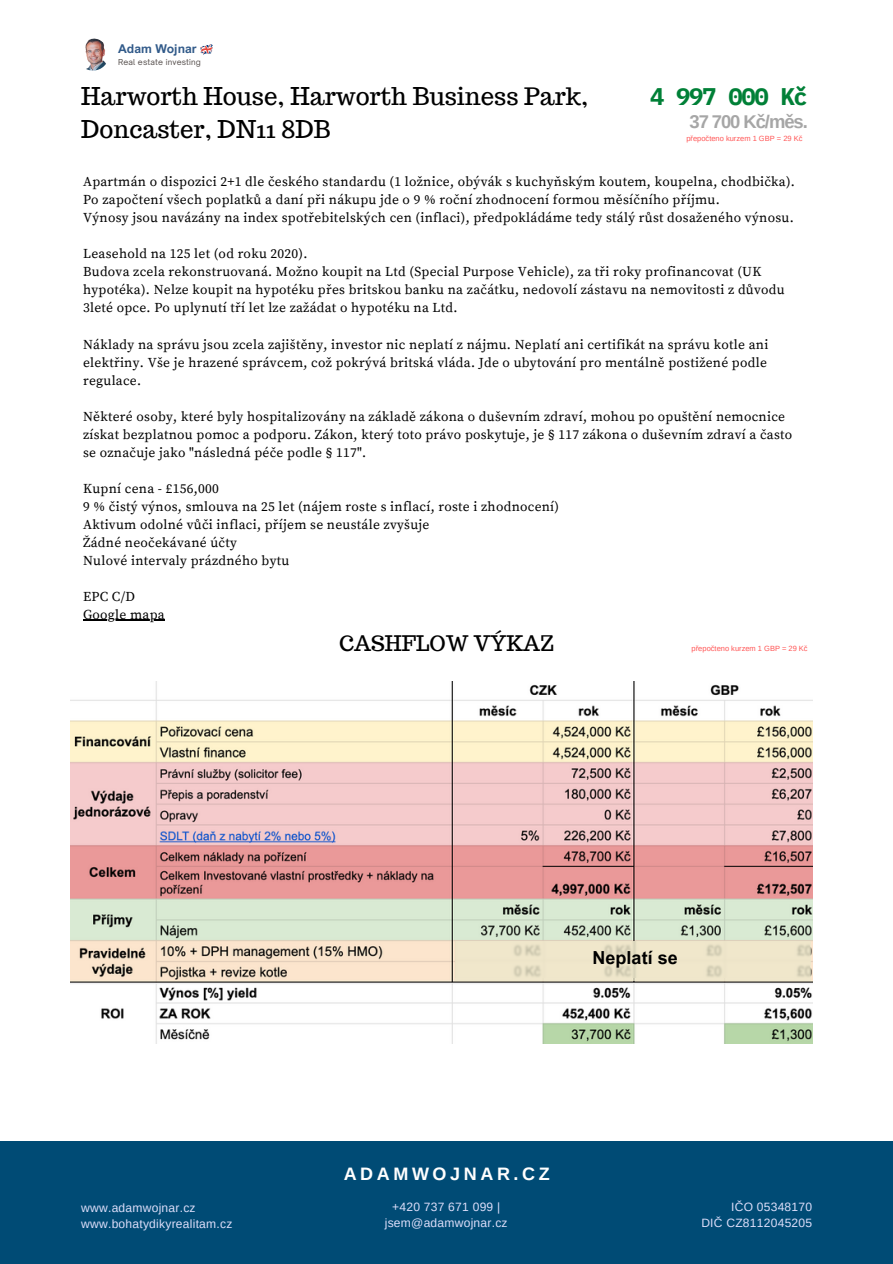
<style>
.page{position:relative;width:893px;height:1264px;background:#fff}
.page>*{position:absolute;margin:0;border:0;box-sizing:border-box;transform-origin:0 0}
.t1{font:24px/32.7px "Trocchi";color:#000}
.t2{font:700 24px "IBM Plex Mono";letter-spacing:-.06em;color:#008037}
.t3{font:21px "Trocchi";color:#000}
.t4{font:700 18.45px "Arimo";letter-spacing:-.06em;color:#a6a6a6}
.t5{font:700 18px "Arimo";letter-spacing:.2em;color:#fff}
.t6{font:700 18px "Arial MT Pro";color:#000}
.t7{font:13.5px/18px "Source Serif Pro";letter-spacing:.02em;color:#000}
.t8{font:700 12.15px "Arial MT Pro";color:#325b8a}
.t9{font:12px/16px "Arimo";letter-spacing:.02em;color:#dddefa;text-align:center}
.t10{font:7.8px "Open Sauce One";letter-spacing:.02em;color:#57504e}
.t11{font:7.5px "Arimo";color:#ff5757}
</style>
<div class="page">
<div style="left:0;top:1141px;width:892px;height:122px;background:#004b75"></div>
<img style="left:77px;top:38px;width:32px;height:33px;border-radius:50%">
<svg style="left:200px;top:44px;width:13px;height:10px"></svg>
<img style="left:70px;top:681px;width:742px;height:362px">
<div style="left:456px;top:941px;width:354px;height:39px;background:#ece8cb"></div>
<hr style="left:83px;top:619px;width:82px;height:2px;background:#000">
<h4 class="t8" style="left:118px;top:44px;width:80px">Adam Wojnar</h4>
<p class="t10" style="left:118px;top:57px;width:84px">Real estate investing</p>
<p class="t1" style="left:81px;top:80px;width:508px">Harworth House, Harworth Business Park,<br>Doncaster, DN11 8DB</p>
<p class="t2" style="left:650px;top:81px;width:159px">4 997 000 Kč</p>
<h2 class="t7" style="left:83px;top:173px;width:713px">Apartmán o dispozici 2+1 dle českého standardu (1 ložnice, obývák s kuchyňským koutem, koupelna, chodbička).</h2>
<h1 class="t7" style="left:83px;top:191px;width:638px">Po započtení všech poplatků a daní při nákupu jde o 9 % roční zhodnocení formou měsíčního příjmu.</h1>
<h5 class="t7" style="left:83px;top:209px;width:712px">Výnosy jsou navázány na index spotřebitelských cen (inflaci), předpokládáme tedy stálý růst dosaženého výnosu.</h5>
<p class="t7" style="left:83px;top:245px;width:226px">Leasehold na 125 let (od roku 2020).</p>
<p class="t7" style="left:83px;top:263px;width:703px">Budova zcela rekonstruovaná. Možno koupit na Ltd (Special Purpose Vehicle), za tři roky profinancovat (UK hypotéka). Nelze koupit na hypotéku přes britskou banku na začátku, nedovolí zástavu na nemovitosti z důvodu<br>3leté opce. Po uplynutí tří let lze zažádat o hypotéku na Ltd.</p>
<p class="t7" style="left:83px;top:335px;width:686px;text-align:justify">Náklady na správu jsou zcela zajištěny, investor nic neplatí z nájmu. Neplatí ani certifikát na správu kotle ani elektřiny. Vše je hrazené správcem, což pokrývá britská vláda. Jde o ubytování pro mentálně postižené podle regulace.</p>
<p class="t7" style="left:83px;top:407px;width:710px">Některé osoby, které byly hospitalizovány na základě zákona o duševním zdraví, mohou po opuštění nemocnice získat bezplatnou pomoc a podporu. Zákon, který toto právo poskytuje, je § 117 zákona o duševním zdraví a často</p>
<p class="t7" style="left:83px;top:443px;width:285px">se označuje jako "následná péče podle § 117".</p>
<p class="t7" style="left:83px;top:479px;width:137px">Kupní cena - £156,000</p>
<p class="t7" style="left:83px;top:497px;width:477px">9 % čistý výnos, smlouva na 25 let (nájem roste s inflací, roste i zhodnocení)</p>
<p class="t7" style="left:83px;top:515px;width:348px">Aktivum odolné vůči inflaci, příjem se neustále zvyšuje</p>
<p class="t7" style="left:83px;top:533px;width:155px">Žádné neočekávané účty</p>
<p class="t7" style="left:83px;top:551px;width:208px">Nulové intervaly prázdného bytu</p>
<p class="t7" style="left:83px;top:587px;width:53px">EPC C/D</p>
<p class="t7" style="left:83px;top:605px;width:83px">Google mapa</p>
<p class="t3" style="left:339px;top:630px;width:216px">CASHFLOW VÝKAZ</p>
<p class="t4" style="left:689px;top:112px;width:120px">37 700 Kč/měs.</p>
<h5 class="t11" style="left:686px;top:134px;width:118px">přepočteno kurzem 1 GBP = 29 Kč</h5>
<p class="t11" style="left:691px;top:644px;width:118px">přepočteno kurzem 1 GBP = 29 Kč</p>
<p class="t9" style="left:81px;top:1200px;width:116px">www.adamwojnar.cz</p>
<p class="t9" style="left:81px;top:1216px;width:153px">www.bohatydikyrealitam.cz</p>
<p class="t6" style="left:592px;top:951px;width:87px">Neplatí se</p>
<p class="t5" style="left:343px;top:1163px;width:207px">ADAMWOJNAR.CZ</p>
<h3 class="t9" style="left:385px;top:1199px;width:124px">+420 737 671 099 | jsem@adamwojnar.cz</h3>
<p class="t9" style="left:731px;top:1199px;width:83px">IČO 05348170</p>
<p class="t9" style="left:701px;top:1215px;width:112px">DIČ CZ8112045205</p>
</div>
